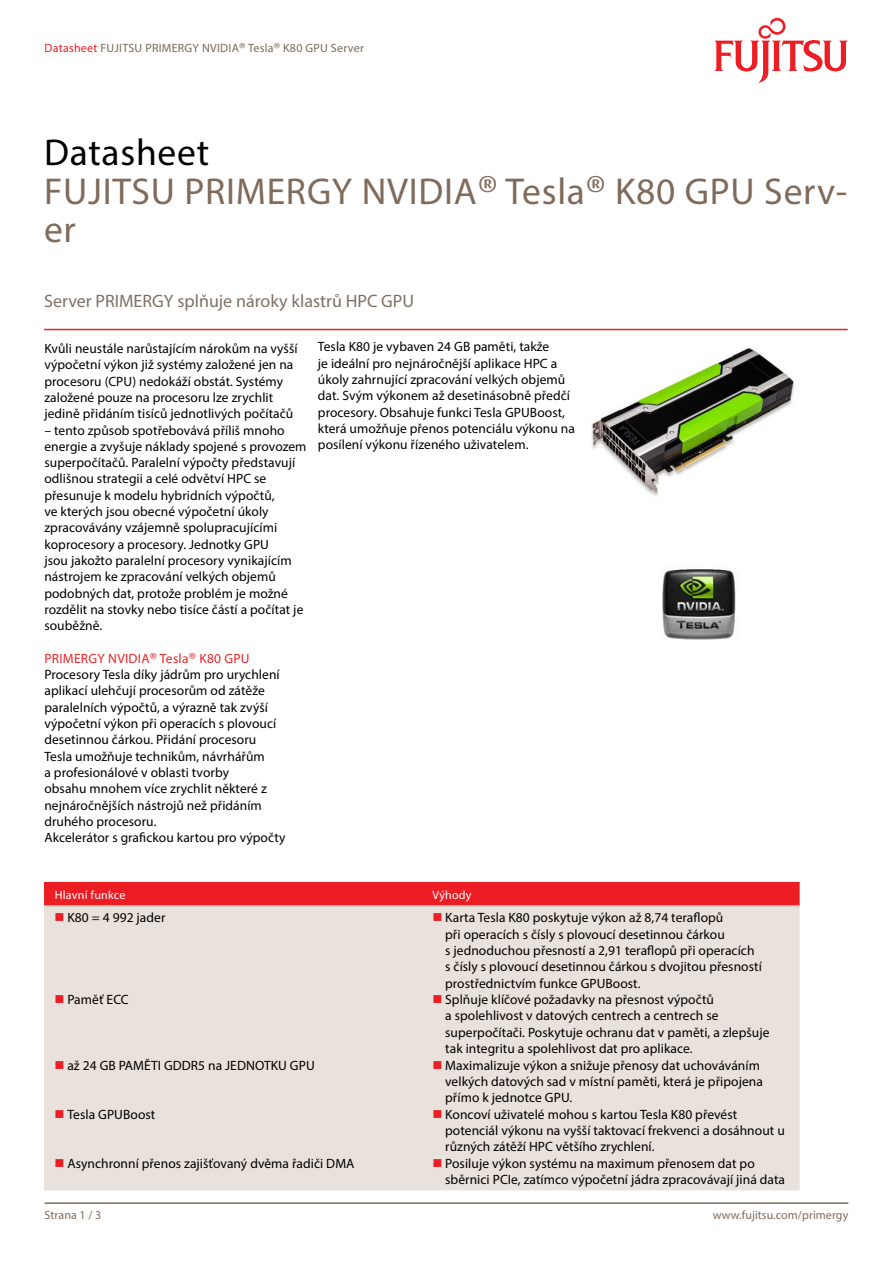
<style>
.page{position:relative;width:893px;height:1263px;background:#fff}
.page>*{position:absolute;margin:0;border:0;box-sizing:border-box;transform-origin:0 0}
.t1{font:37.5px/38.7px "Myriad Pro";letter-spacing:.02em;color:#806b5b}
.t2{font:18px "Myriad Pro";color:#7e7168}
.t3{font:13.5px/16.4px "Myriad Pro";letter-spacing:.005em;color:#000}
.t4{font:12px "Myriad Pro";letter-spacing:.02em;color:#79695e}
.t5{font:12px "Myriad Pro";letter-spacing:.005em;color:#806b5b}
.t6{font:12px "Myriad Pro";letter-spacing:.02em;color:#fff}
.s1{color:#ed1d24}
.s2{font-family:"Fujitsu Sans";font-weight:300}
.s3{color:#000}
.s4{color:#e82425}
.s5{font-family:"Fujitsu Sans";font-weight:300;color:#e82425}
</style>
<div class="page">
<hr style="left:45px;top:1202px;width:803px;height:2px;background:#806b5b">
<hr style="left:44px;top:329px;width:804px;height:1px;background:#ed1d24">
<svg style="left:714px;top:18px;width:134px;height:65px"></svg>
<img style="left:591px;top:348px;width:204px;height:148px">
<img style="left:662px;top:569px;width:76px;height:71px">
<div style="left:44px;top:882px;width:756px;height:23px;background:#ed1d24"></div>
<div style="left:44px;top:906px;width:756px;height:284px;background:#e9e1db"></div>
<hr style="left:44px;top:905px;width:378px;height:1px;background:#c9bbb0">
<hr style="left:422px;top:905px;width:378px;height:1px;background:#c9bbb0">
<svg style="left:56px;top:913px;width:8px;height:8px"></svg>
<svg style="left:434px;top:913px;width:7px;height:8px"></svg>
<svg style="left:56px;top:995px;width:8px;height:8px"></svg>
<svg style="left:434px;top:995px;width:7px;height:8px"></svg>
<svg style="left:56px;top:1060px;width:8px;height:8px"></svg>
<svg style="left:434px;top:1060px;width:7px;height:8px"></svg>
<svg style="left:56px;top:1110px;width:8px;height:8px"></svg>
<svg style="left:434px;top:1110px;width:7px;height:8px"></svg>
<svg style="left:56px;top:1159px;width:8px;height:8px"></svg>
<svg style="left:434px;top:1159px;width:7px;height:8px"></svg>
<p class="t4" style="left:45px;top:41px;width:321px"><span class="s1">Datasheet</span> FUJITSU PRIMERGY NVIDIA<span class="s2">®</span> Tesla<span class="s2">®</span> K80 GPU Server</p>
<h1 class="t1" style="left:44px;top:133px;width:805px"><span class="s3">Datasheet<br></span>FUJITSU PRIMERGY NVIDIA<span class="s2">®</span> Tesla<span class="s2">®</span> K80 GPU Serv&shy;er</h1>
<h2 class="t2" style="left:44px;top:290px;width:372px">Server PRIMERGY splňuje nároky klastrů HPC GPU</h2>
<p class="t3" style="left:44px;top:340px;width:255px">Kvůli neustále narůstajícím nárokům na vyšší výpočetní výkon již systémy založené jen na procesoru (CPU) nedokáží obstát. Systémy založené pouze na procesoru lze zrychlit jedině přidáním tisíců jednotlivých počítačů</p>
<p class="t3" style="left:44px;top:422px;width:264px">– tento způsob spotřebovává příliš mnoho energie a zvyšuje náklady spojené s provozem superpočítačů. Paralelní výpočty představují odlišnou strategii a celé odvětví HPC se přesunuje k modelu hybridních výpočtů,<br>ve kterých jsou obecné výpočetní úkoly zpracovávány vzájemně spolupracujícími koprocesory a procesory. Jednotky GPU<br>jsou jakožto paralelní procesory vynikajícím nástrojem ke zpracování velkých objemů podobných dat, protože problém je možné rozdělit na stovky nebo tisíce částí a počítat je souběžně.</p>
<p class="t3" style="left:44px;top:650px;width:242px"><span class="s4">PRIMERGY NVIDIA</span><span class="s5">®</span> <span class="s4">Tesla</span><span class="s5">®</span> <span class="s4">K80 GPU </span>Procesory Tesla díky jádrům pro urychlení aplikací ulehčují procesorům od zátěže paralelních výpočtů, a výrazně tak zvýší výpočetní výkon při operacích s plovoucí desetinnou čárkou. Přidání procesoru Tesla umožňuje technikům, návrhářům<br>a profesionálové v oblasti tvorby<br>obsahu mnohem více zrychlit některé z nejnáročnějších nástrojů než přidáním druhého procesoru.<br>Akcelerátor s grafickou kartou pro výpočty</p>
<p class="t3" style="left:318px;top:338px;width:258px">Tesla K80 je vybaven 24 GB paměti, takže<br>je ideální pro nejnáročnější aplikace HPC a úkoly zahrnující zpracování velkých objemů dat. Svým výkonem až desetinásobně předčí procesory. Obsahuje funkci Tesla GPUBoost, která umožňuje přenos potenciálu výkonu na posílení výkonu řízeného uživatelem.</p>
<p class="t6" style="left:55px;top:888px;width:72px">Hlavní funkce</p>
<p class="t6" style="left:432px;top:888px;width:41px">Výhody</p>
<p class="t3" style="left:67px;top:909px;width:100px">K80 = 4 992 jader</p>
<p class="t3" style="left:445px;top:909px;width:318px">Karta Tesla K80 poskytuje výkon až 8,74 teraflopů<br>při operacích s čísly s plovoucí desetinnou čárkou<br>s jednoduchou přesností a 2,91 teraflopů při operacích s čísly s plovoucí desetinnou čárkou s dvojitou přesností prostřednictvím funkce GPUBoost.</p>
<p class="t3" style="left:67px;top:991px;width:63px">Paměť ECC</p>
<p class="t3" style="left:445px;top:991px;width:326px">Splňuje klíčové požadavky na přesnost výpočtů<br>a spolehlivost v datových centrech a centrech se superpočítači. Poskytuje ochranu dat v paměti, a zlepšuje tak integritu a spolehlivost dat pro aplikace.</p>
<p class="t3" style="left:67px;top:1056px;width:249px">až 24 GB PAMĚTI GDDR5 na JEDNOTKU GPU</p>
<p class="t3" style="left:445px;top:1056px;width:319px">Maximalizuje výkon a snižuje přenosy dat uchováváním velkých datových sad v místní paměti, která je připojena přímo k jednotce GPU.</p>
<p class="t3" style="left:67px;top:1106px;width:89px">Tesla GPUBoost</p>
<p class="t3" style="left:445px;top:1106px;width:341px">Koncoví uživatelé mohou s kartou Tesla K80 převést potenciál výkonu na vyšší taktovací frekvenci a dosáhnout u různých zátěží HPC většího zrychlení.</p>
<p class="t3" style="left:67px;top:1155px;width:288px">Asynchronní přenos zajišťovaný dvěma řadiči DMA</p>
<p class="t3" style="left:445px;top:1155px;width:341px">Posiluje výkon systému na maximum přenosem dat po sběrnici PCIe, zatímco výpočetní jádra zpracovávají jiná data</p>
<p class="t5" style="left:45px;top:1207px;width:58px">Strana 1 / 3</p>
<p class="t5" style="left:713px;top:1207px;width:137px">www.fujitsu.com/primergy</p>
</div>
